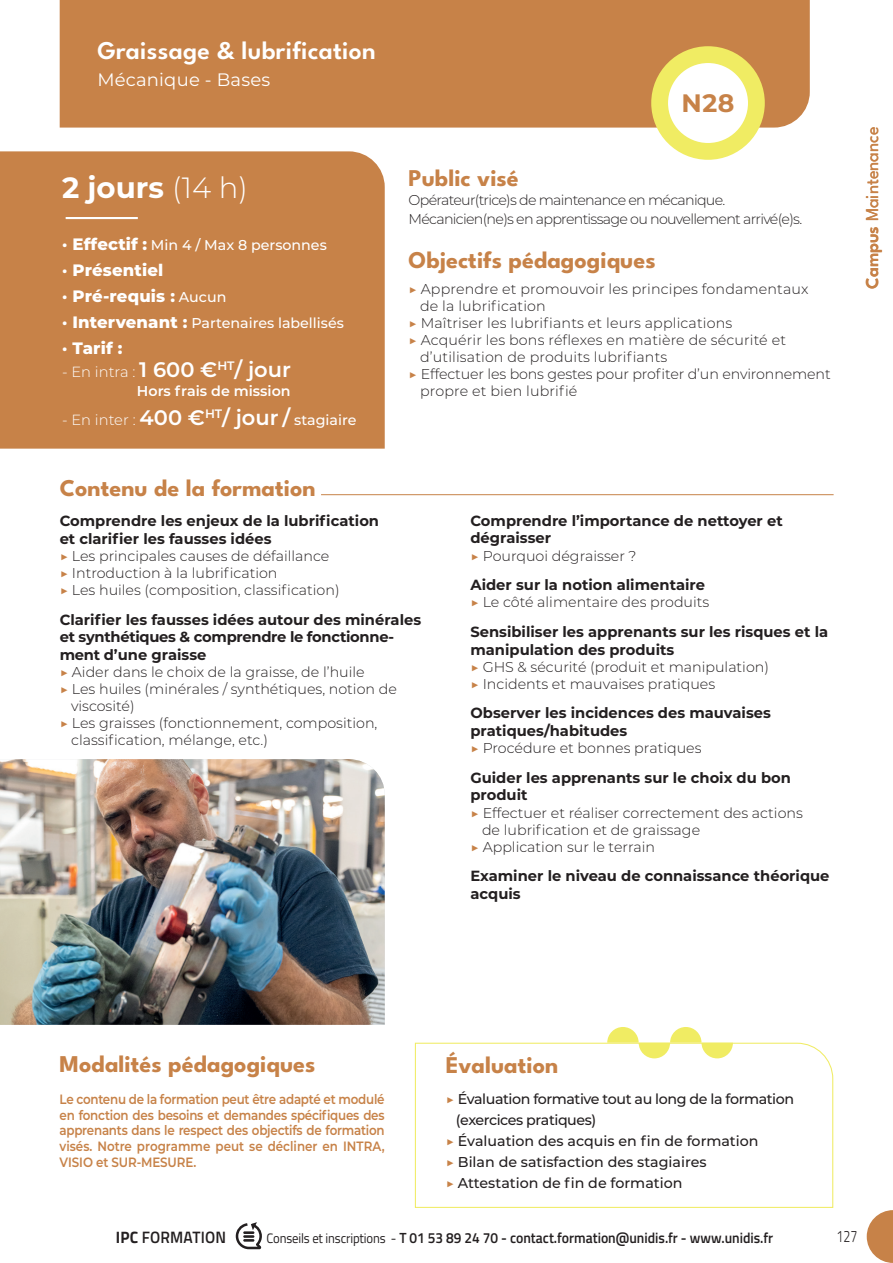
<style>
.page{position:relative;width:893px;height:1263px;background:#fff}
.page>*{position:absolute;margin:0;border:0;box-sizing:border-box;transform-origin:0 0}
.t1{font:700 29.25px "Montserrat";color:#fff}
.t2{font:600 25.5px "League Spartan";letter-spacing:.01em;color:#fff}
.t3{font:700 25.2px "Montserrat";color:#c78248}
.t4{font:700 24px "League Spartan";color:#c78248}
.t5{font:600 21px "Montserrat";color:#fff}
.t6{font:18px "League Spartan";color:#c78248}
.t7{font:18px "Montserrat";letter-spacing:.01em;color:#fff}
.t8{font:800 16.5px/26.1px "Montserrat";letter-spacing:.01em;color:#fff}
.t9{font:600 16.5px "Titillium Web";letter-spacing:.01em;color:#231f20;scale:.94 1}
.t10{font:300 16.5px "Titillium Web";color:#231f20;scale:.75 1}
.t11{font:700 14.7px/17.7px "Montserrat";color:#231f20}
.t12{font:600 14.7px "Titillium Web";color:#231f20;scale:.93 1}
.t13{font:300 14.25px/17.1px "Montserrat";color:#231f20}
.t14{font:500 14.25px "Montserrat";color:#231f20}
.t15{font:300 14.25px/18.9px "Montserrat";letter-spacing:-.05em;color:#231f20}
.t16{font:500 14.25px "Montserrat";letter-spacing:-.03em;color:#231f20}
.t17{font:500 14.25px "Montserrat";color:#fff}
.t18{font:600 14.25px "Montserrat";color:#fff}
.t19{font:600 13.5px/15.8px "Montserrat";color:#c78248;text-align:justify;scale:.88 1}
.s1{font-weight:300}
.s2{font-weight:800;font-size:16.5px}
.s3{font-weight:500;font-size:14.25px}
.s4{font-weight:300;font-size:14.7px}
.s5{color:#c78248}
.s6{font-weight:600}
.s7{font-weight:300;color:#c78248}
.s8{font-weight:700}
.s9{font-weight:400;font-size:13.65px}
</style>
<div class="page">
<svg style="left:867px;top:1210px;width:26px;height:53px"></svg>
<svg style="left:236px;top:1222px;width:26px;height:27px"></svg>
<svg style="left:414px;top:1042px;width:420px;height:166px"></svg>
<svg style="left:607px;top:1027px;width:126px;height:31px"></svg>
<img style="left:0;top:759px;width:385px;height:266px">
<div style="left:60px;top:0;width:750px;height:128px;background:#c78248"></div>
<svg style="left:654px;top:49px;width:108px;height:108px"></svg>
<hr style="left:321px;top:494px;width:513px;height:1px;background:#c78248">
<div style="left:651px;top:46px;width:114px;height:114px;border:17px solid #f0ec63;border-radius:50%"></div>
<div style="left:0;top:151px;width:385px;height:298px;background:#c78248"></div>
<hr style="left:66px;top:217px;width:72px;height:2px;background:#fff">
<h2 class="t2" style="left:97px;top:32px;width:280px">Graissage &amp; lubrification</h2>
<p class="t7" style="left:97px;top:67px;width:174px">Mécanique - Bases</p>
<h1 class="t1" style="left:62px;top:167px;width:187px">2 jours <span class="s1">(14 h)</span></h1>
<p class="t17" style="left:62px;top:235px;width:266px"><span class="s2">· Effectif :</span> Min 4 / Max 8 personnes</p>
<p class="t8" style="left:62px;top:256px;width:166px">· Présentiel<br>· Pré-requis : <span class="s3">Aucun</span></p>
<p class="t17" style="left:62px;top:313px;width:283px"><span class="s2">· Intervenant :</span> Partenaires labellisés</p>
<p class="t8" style="left:62px;top:334px;width:62px">· Tarif :</p>
<h3 class="t5" style="left:62px;top:355px;width:230px"><span class="s4">- En intra :</span> 1 600 €<sup>HT</sup>/ jour</h3>
<p class="t18" style="left:137px;top:381px;width:155px">Hors frais de mission</p>
<h3 class="t5" style="left:62px;top:403px;width:296px"><span class="s4">- En inter :</span> 400 €<sup>HT</sup>/ jour / <span class="s3">stagiaire</span></h3>
<h3 class="t3" style="left:682px;top:85px;width:54px">N28</h3>
<h3 class="t4" style="left:408px;top:161px;width:112px">Public visé</h3>
<p class="t15" style="left:408px;top:190px;width:395px">Opérateur(trice)s de maintenance en mécanique.<br>Mécanicien(ne)s en apprentissage ou nouvellement arrivé(e)s.</p>
<h3 class="t4" style="left:408px;top:242px;width:249px">Objectifs pédagogiques</h3>
<p class="t13" style="left:408px;top:280px;width:402px"><span class="s5">▶</span> Apprendre et promouvoir les principes fondamentaux</p>
<p class="t13" style="left:420px;top:297px;width:127px">de la lubrification</p>
<p class="t13" style="left:408px;top:314px;width:325px"><span class="s5">▶</span> Maîtriser les lubrifiants et leurs applications</p>
<p class="t13" style="left:408px;top:331px;width:379px"><span class="s5">▶</span> Acquérir les bons réflexes en matière de sécurité et</p>
<p class="t13" style="left:420px;top:348px;width:249px">d’utilisation de produits lubrifiants</p>
<p class="t13" style="left:408px;top:365px;width:424px"><span class="s5">▶</span> Effectuer les bons gestes pour profiter d’un environnement</p>
<p class="t13" style="left:420px;top:382px;width:159px">propre et bien lubrifié</p>
<h3 class="t4" style="left:60px;top:470px;width:257px">Contenu de la formation</h3>
<p class="t11" style="left:60px;top:511px;width:321px">Comprendre les enjeux de la lubrification et clarifier les fausses idées</p>
<p class="t13" style="left:60px;top:547px;width:281px"><span class="s5">▶</span> Les principales causes de défaillance <span class="s5">▶</span> Introduction à la lubrification<br><span class="s5">▶</span> Les huiles (composition, classification)</p>
<p class="t11" style="left:60px;top:610px;width:363px">Clarifier les fausses idées autour des minérales et synthétiques &amp; comprendre le fonctionne&shy;ment d’une graisse</p>
<p class="t13" style="left:60px;top:663px;width:307px"><span class="s5">▶</span> Aider dans le choix de la graisse, de l’huile</p>
<p class="t13" style="left:60px;top:680px;width:339px"><span class="s5">▶</span> Les huiles (minérales / synthétiques, notion de</p>
<p class="t13" style="left:71px;top:697px;width:65px">viscosité)</p>
<p class="t13" style="left:60px;top:714px;width:319px"><span class="s5">▶</span> Les graisses (fonctionnement, composition,</p>
<p class="t13" style="left:71px;top:731px;width:198px">classification, mélange, etc.)</p>
<p class="t11" style="left:470px;top:511px;width:314px">Comprendre l’importance de nettoyer et dégraisser</p>
<p class="t13" style="left:470px;top:546px;width:168px"><span class="s5">▶</span> Pourquoi dégraisser ?</p>
<p class="t11" style="left:470px;top:575px;width:236px">Aider sur la notion alimentaire</p>
<p class="t13" style="left:470px;top:593px;width:240px"><span class="s5">▶</span> Le côté alimentaire des produits</p>
<p class="t11" style="left:470px;top:622px;width:359px">Sensibiliser les apprenants sur les risques et la manipulation des produits</p>
<p class="t13" style="left:470px;top:658px;width:300px"><span class="s5">▶</span> GHS &amp; sécurité (produit et manipulation) <span class="s5">▶</span> Incidents et mauvaises pratiques</p>
<p class="t11" style="left:470px;top:704px;width:302px">Observer les incidences des mauvaises pratiques/habitudes</p>
<p class="t13" style="left:470px;top:739px;width:233px"><span class="s5">▶</span> Procédure et bonnes pratiques</p>
<p class="t11" style="left:470px;top:768px;width:322px">Guider les apprenants sur le choix du bon produit</p>
<p class="t13" style="left:470px;top:803px;width:334px"><span class="s5">▶</span> Effectuer et réaliser correctement des actions</p>
<p class="t13" style="left:482px;top:820px;width:220px">de lubrification et de graissage</p>
<p class="t13" style="left:470px;top:838px;width:186px"><span class="s5">▶</span> Application sur le terrain</p>
<p class="t11" style="left:470px;top:866px;width:361px">Examiner le niveau de connaissance théorique acquis</p>
<p class="t6" style="left:859px;top:289px;width:164px;rotate:-90deg"><span class="s6">Campus</span> Maintenance</p>
<h3 class="t4" style="left:60px;top:1047px;width:257px">Modalités pédagogiques</h3>
<p class="t19" style="left:60px;top:1090px;width:371px">Le contenu de la formation peut être adapté et modulé en fonction des besoins et demandes spécifiques des apprenants dans le respect des objectifs de formation visés. Notre programme peut se décliner en INTRA, VISIO et SUR-MESURE.</p>
<h3 class="t4" style="left:446px;top:1047px;width:114px">Évaluation</h3>
<p class="t16" style="left:446px;top:1089px;width:350px"><span class="s7">▶</span> Évaluation formative tout au long de la formation</p>
<p class="t16" style="left:456px;top:1110px;width:142px">(exercices pratiques)</p>
<p class="t14" style="left:446px;top:1131px;width:314px"><span class="s7">▶</span> Évaluation des acquis en fin de formation</p>
<p class="t14" style="left:446px;top:1152px;width:262px"><span class="s7">▶</span> Bilan de satisfaction des stagiaires</p>
<p class="t14" style="left:446px;top:1173px;width:238px"><span class="s7">▶</span> Attestation de fin de formation</p>
<p class="t9" style="left:116px;top:1224px;width:119px"><span class="s8">IPC</span> FORMATION</p>
<p class="t12" style="left:266px;top:1226px;width:546px"><span class="s9">Conseils et inscriptions -</span> T 01 53 89 24 70 - contact.formation@unidis.fr - www.unidis.fr</p>
<p class="t10" style="left:837px;top:1224px;width:29px">127</p>
</div>
